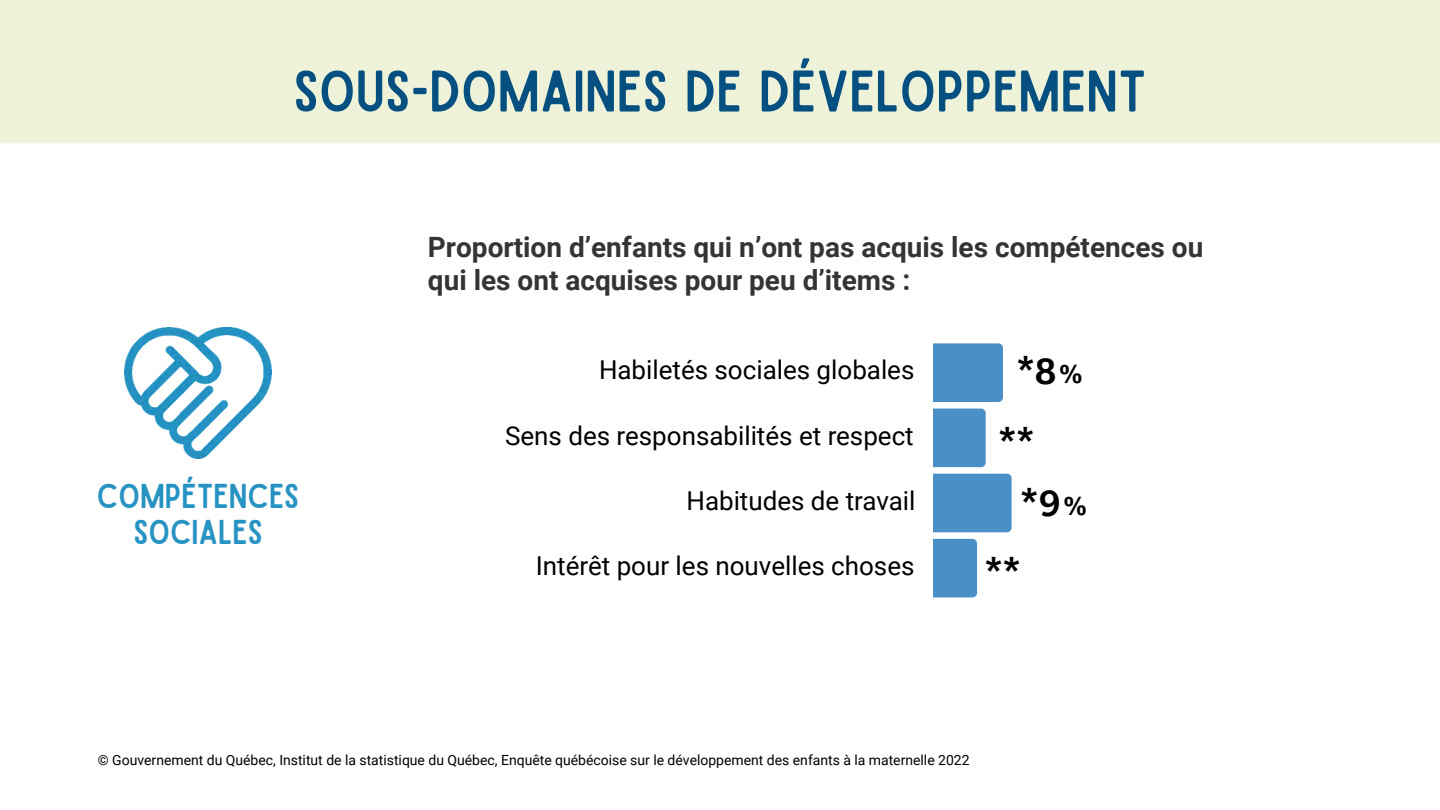
<style>
.page{position:relative;width:1440px;height:810px;background:#fff}
.page>*{position:absolute;margin:0;border:0;box-sizing:border-box;transform-origin:0 0}
.t1{font:56px "Sailors";color:#055080}
.t2{font:36px "Alatsi";color:#000}
.t3{font:33px/36px "Sailors";color:#2793c2;text-align:center}
.t4{font:700 28px/33px "Roboto";color:#343434}
.t5{font:26px "Roboto";color:#000}
.t6{font:26px "Alatsi";color:#000}
.t7{font:14px "Roboto";color:#000}
</style>
<div class="page">
<div style="left:934px;top:343px;width:69px;height:59px;background:#4a90c6"></div>
<div style="left:934px;top:409px;width:52px;height:58px;background:#4a90c6"></div>
<div style="left:934px;top:474px;width:78px;height:58px;background:#4a90c6"></div>
<div style="left:934px;top:539px;width:43px;height:58px;background:#4a90c6"></div>
<img style="left:124px;top:327px;width:148px;height:132px">
<div style="left:0;top:0;width:1440px;height:143px;background:#edf2d9"></div>
<p class="t1" style="left:293px;top:70px;width:855px">SOUS-DOMAINES DE DÉVELOPPEMENT</p>
<p class="t4" style="left:428px;top:231px;width:777px">Proportion d’enfants qui n’ont pas acquis les compétences ou qui les ont acquises pour peu d’items :</p>
<p class="t3" style="left:97px;top:479px;width:204px">COMPÉTENCES<br>SOCIALES</p>
<h3 class="t5" style="left:599px;top:355px;width:317px">Habiletés sociales globales</h3>
<h3 class="t5" style="left:505px;top:421px;width:410px">Sens des responsabilités et respect</h3>
<h3 class="t5" style="left:686px;top:486px;width:231px">Habitudes de travail</h3>
<h2 class="t2" style="left:1017px;top:348px;width:42px">*8</h2>
<p class="t6" style="left:1059px;top:357px;width:25px">%</p>
<h3 class="t2" style="left:999px;top:419px;width:37px">**</h3>
<p class="t2" style="left:1020px;top:480px;width:42px">*9</p>
<h2 class="t6" style="left:1064px;top:489px;width:25px">%</h2>
<h3 class="t5" style="left:536px;top:551px;width:380px">Intérêt pour les nouvelles choses</h3>
<h1 class="t2" style="left:985px;top:549px;width:37px">**</h1>
<p class="t7" style="left:98px;top:752px;width:873px">© Gouvernement du Québec, Institut de la statistique du Québec, Enquête québécoise sur le développement des enfants à la maternelle 2022</p>
</div>
